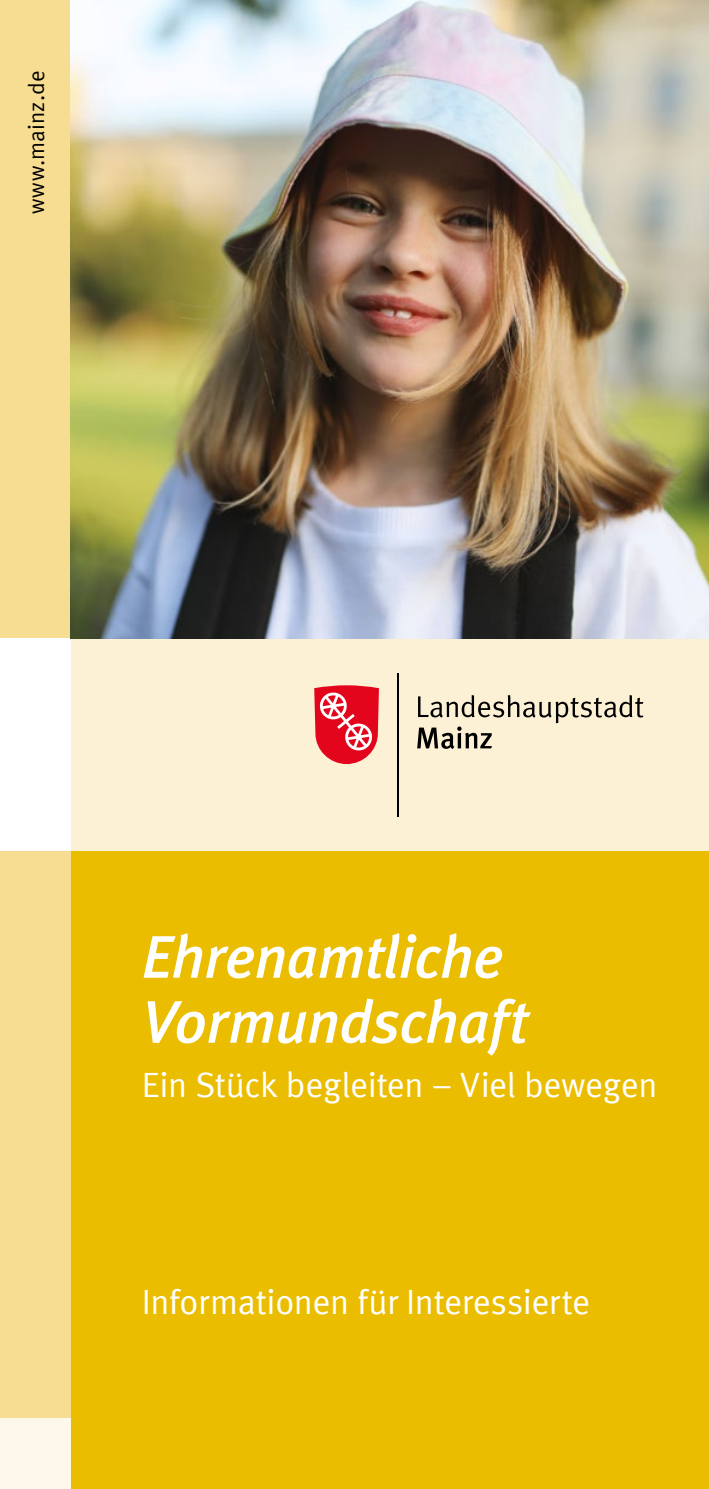
<style>
.page{position:relative;width:709px;height:1489px;background:#fff}
.page>*{position:absolute;margin:0;border:0;box-sizing:border-box;transform-origin:0 0}
.t1{font:italic 700 60px/65px "Mainz Meta";letter-spacing:-.01em;color:#fff}
.t2{font:35px "Mainz Meta";letter-spacing:-.01em;color:#fff}
.t3{font:22.5px "Mainz Meta";color:#000}
</style>
<div class="page">
<div style="left:0;top:850px;width:709px;height:638px;background:#ebbd00"></div>
<div style="left:0;top:638px;width:709px;height:212px;background:#fcf1d5"></div>
<div style="left:0;top:0;width:71px;height:1417px;background:#f7dd91"></div>
<div style="left:0;top:1417px;width:71px;height:71px;background:#fef8eb"></div>
<div style="left:0;top:638px;width:71px;height:212px;background:#fff"></div>
<svg style="left:417px;top:695px;width:226px;height:54px"></svg>
<hr style="left:397px;top:673px;width:2px;height:144px;background:#000">
<svg style="left:314px;top:685px;width:65px;height:79px;background:#ea4a56"></svg>
<img style="left:71px;top:0;width:638px;height:638px">
<p class="t3" style="left:23px;top:214px;width:145px;rotate:-90deg">www.mainz.de</p>
<h1 class="t1" style="left:142px;top:923px;width:387px">Ehrenamtliche<br>Vormundschaft</h1>
<p class="t2" style="left:142px;top:1064px;width:517px">Ein Stück begleiten – Viel bewegen</p>
<p class="t2" style="left:142px;top:1281px;width:449px">Informationen für Interessierte</p>
</div>
